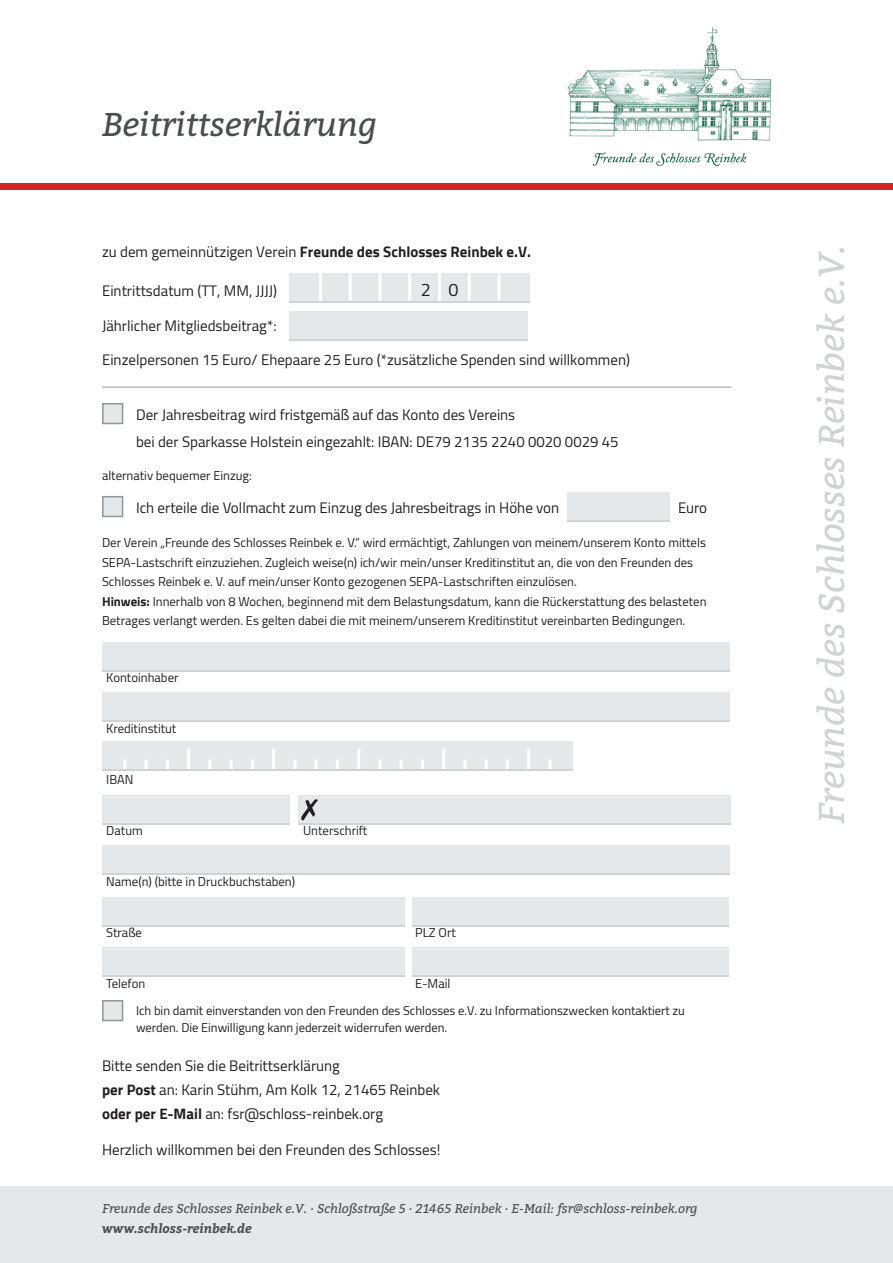
<style>
.page{position:relative;width:893px;height:1263px;background:#fff}
.page>*{position:absolute;margin:0;border:0;box-sizing:border-box;transform-origin:0 0}
.t1{font:italic 36px "Bitter";color:#d1d2d4}
.t2{font:italic 33px "Bitter";color:#4b4c4d}
.t3{font:18px "Cairo";color:#231f20}
.t4{font:15px/24px "Cairo";color:#231f20}
.t5{font:700 15px "Cairo";color:#231f20}
.t6{font:12.75px/19.5px "Cairo";color:#231f20}
.t7{font:italic 12.75px "Bitter";color:#4b4c4d}
.t8{font:italic 700 12.75px "Bitter";color:#4b4c4d}
.t9{font:12.6px/16.5px "Cairo";letter-spacing:-.005em;color:#231f20}
.s1{font-weight:400}
.s2{font-weight:700}
</style>
<div class="page">
<div style="left:0;top:1186px;width:893px;height:77px;background:#e6e7e9"></div>
<hr style="left:102px;top:387px;width:629px;height:1px;background:#939598">
<div style="left:102px;top:403px;width:21px;height:21px;background:#e6e7e9;border:2px solid #939598"></div>
<div style="left:102px;top:496px;width:21px;height:21px;background:#e6e7e9;border:2px solid #939598"></div>
<div style="left:102px;top:1000px;width:21px;height:21px;background:#e6e7e9;border:2px solid #939598"></div>
<img style="left:567px;top:27px;width:205px;height:139px">
<div style="left:0;top:183px;width:893px;height:6px;background:#d1232a"></div>
<div style="left:289px;top:311px;width:238px;height:30px;background:#e6e7e9"></div>
<hr style="left:289px;top:339px;width:238px;height:2px;background:#d1d2d4">
<div style="left:102px;top:642px;width:627px;height:30px;background:#e6e7e9"></div>
<hr style="left:102px;top:670px;width:627px;height:2px;background:#d1d2d4">
<div style="left:102px;top:845px;width:627px;height:30px;background:#e6e7e9"></div>
<hr style="left:102px;top:873px;width:627px;height:2px;background:#d1d2d4">
<div style="left:102px;top:947px;width:303px;height:30px;background:#e6e7e9"></div>
<hr style="left:102px;top:975px;width:303px;height:2px;background:#d1d2d4">
<div style="left:412px;top:947px;width:317px;height:30px;background:#e6e7e9"></div>
<hr style="left:412px;top:975px;width:317px;height:2px;background:#d1d2d4">
<div style="left:412px;top:897px;width:317px;height:30px;background:#e6e7e9"></div>
<hr style="left:412px;top:925px;width:317px;height:2px;background:#d1d2d4">
<div style="left:102px;top:897px;width:303px;height:30px;background:#e6e7e9"></div>
<hr style="left:102px;top:925px;width:303px;height:2px;background:#d1d2d4">
<div style="left:102px;top:692px;width:627px;height:30px;background:#e6e7e9"></div>
<hr style="left:102px;top:720px;width:627px;height:2px;background:#d1d2d4">
<div style="left:102px;top:795px;width:188px;height:30px;background:#e6e7e9"></div>
<hr style="left:102px;top:823px;width:188px;height:2px;background:#d1d2d4">
<div style="left:298px;top:795px;width:432px;height:30px;background:#e6e7e9"></div>
<hr style="left:298px;top:823px;width:432px;height:2px;background:#d1d2d4">
<div style="left:568px;top:492px;width:102px;height:30px;background:#e6e7e9"></div>
<hr style="left:568px;top:520px;width:102px;height:2px;background:#d1d2d4">
<div style="left:289px;top:273px;width:240px;height:30px;background:#e6e7e9"></div>
<hr style="left:319px;top:273px;width:3px;height:30px;background:#fff">
<hr style="left:438px;top:273px;width:3px;height:30px;background:#fff">
<hr style="left:378px;top:273px;width:3px;height:30px;background:#fff">
<hr style="left:497px;top:273px;width:3px;height:30px;background:#fff">
<hr style="left:349px;top:273px;width:3px;height:30px;background:#fff">
<hr style="left:468px;top:273px;width:3px;height:30px;background:#fff">
<hr style="left:408px;top:273px;width:3px;height:30px;background:#fff">
<div style="left:102px;top:741px;width:471px;height:30px;background:#e6e7e9"></div>
<svg style="left:123px;top:760px;width:3px;height:9px"></svg>
<svg style="left:166px;top:760px;width:3px;height:9px"></svg>
<svg style="left:145px;top:760px;width:3px;height:9px"></svg>
<hr style="left:187px;top:749px;width:3px;height:22px;background:#fff">
<svg style="left:208px;top:760px;width:3px;height:9px"></svg>
<svg style="left:251px;top:760px;width:3px;height:9px"></svg>
<svg style="left:230px;top:760px;width:3px;height:9px"></svg>
<hr style="left:272px;top:749px;width:3px;height:22px;background:#fff">
<svg style="left:293px;top:760px;width:3px;height:9px"></svg>
<svg style="left:336px;top:760px;width:3px;height:9px"></svg>
<svg style="left:315px;top:760px;width:3px;height:9px"></svg>
<hr style="left:357px;top:749px;width:3px;height:22px;background:#fff">
<svg style="left:378px;top:760px;width:3px;height:9px"></svg>
<svg style="left:421px;top:760px;width:3px;height:9px"></svg>
<svg style="left:400px;top:760px;width:3px;height:9px"></svg>
<hr style="left:442px;top:749px;width:3px;height:22px;background:#fff">
<svg style="left:463px;top:760px;width:3px;height:9px"></svg>
<svg style="left:506px;top:760px;width:3px;height:9px"></svg>
<svg style="left:485px;top:760px;width:3px;height:9px"></svg>
<hr style="left:527px;top:749px;width:3px;height:22px;background:#fff">
<svg style="left:549px;top:760px;width:3px;height:9px"></svg>
<svg style="left:301px;top:799px;width:17px;height:21px"></svg>
<hr style="left:102px;top:769px;width:471px;height:2px;background:#d1d2d4">
<hr style="left:289px;top:301px;width:240px;height:2px;background:#d1d2d4">
<h2 class="t2" style="left:102px;top:101px;width:276px">Beitrittserklärung</h2>
<p class="t5" style="left:102px;top:243px;width:430px"><span class="s1">zu dem gemeinnützigen Verein</span> Freunde des Schlosses Reinbek e.V.</p>
<p class="t4" style="left:102px;top:279px;width:176px">Eintrittsdatum (TT, MM, JJJJ)</p>
<h3 class="t3" style="left:421px;top:275px;width:39px">2 0</h3>
<p class="t4" style="left:102px;top:314px;width:176px">Jährlicher Mitgliedsbeitrag*:</p>
<p class="t4" style="left:102px;top:348px;width:529px">Einzelpersonen 15 Euro/ Ehepaare 25 Euro (*zusätzliche Spenden sind willkommen)</p>
<p class="t4" style="left:136px;top:401px;width:484px;line-height:27px">Der Jahresbeitrag wird fristgemäß auf das Konto des Vereins<br>bei der Sparkasse Holstein eingezahlt: IBAN: DE79 2135 2240 0020 0029 45</p>
<p class="t6" style="left:102px;top:465px;width:151px">alternativ bequemer Einzug:</p>
<p class="t4" style="left:136px;top:495px;width:425px">Ich erteile die Vollmacht zum Einzug des Jahresbeitrags in Höhe von</p>
<p class="t4" style="left:678px;top:495px;width:31px">Euro</p>
<p class="t6" style="left:102px;top:533px;width:606px">Der Verein „Freunde des Schlosses Reinbek e. V.“ wird ermächtigt, Zahlungen von meinem/unserem Konto mittels SEPA-Lastschrift einzuziehen. Zugleich weise(n) ich/wir mein/unser Kreditinstitut an, die von den Freunden des Schlosses Reinbek e. V. auf mein/unser Konto gezogenen SEPA-Lastschriften einzulösen.<br><span class="s2">Hinweis:</span> Innerhalb von 8 Wochen, beginnend mit dem Belastungsdatum, kann die Rückerstattung des belasteten Betrages verlangt werden. Es gelten dabei die mit meinem/unserem Kreditinstitut vereinbarten Bedingungen.</p>
<p class="t6" style="left:106px;top:668px;width:74px">Kontoinhaber</p>
<p class="t6" style="left:106px;top:719px;width:72px">Kreditinstitut</p>
<p class="t6" style="left:106px;top:770px;width:29px">IBAN</p>
<p class="t6" style="left:106px;top:821px;width:38px">Datum</p>
<p class="t6" style="left:303px;top:821px;width:66px">Unterschrift</p>
<p class="t6" style="left:106px;top:872px;width:190px">Name(n) (bitte in Druckbuchstaben)</p>
<p class="t6" style="left:106px;top:923px;width:37px">Straße</p>
<p class="t6" style="left:415px;top:923px;width:42px">PLZ Ort</p>
<p class="t6" style="left:106px;top:974px;width:40px">Telefon</p>
<p class="t6" style="left:415px;top:974px;width:37px">E-Mail</p>
<p class="t9" style="left:136px;top:1002px;width:550px">Ich bin damit einverstanden von den Freunden des Schlosses e.V. zu Informationszwecken kontaktiert zu werden. Die Einwilligung kann jederzeit widerrufen werden.</p>
<p class="t4" style="left:102px;top:1053px;width:340px">Bitte senden Sie die Beitrittserklärung<br><span class="s2">per Post</span> an: Karin Stühm, Am Kolk 12, 21465 Reinbek <span class="s2">oder per E-Mail</span> an: fsr@schloss-reinbek.org</p>
<p class="t4" style="left:102px;top:1137px;width:340px">Herzlich willkommen bei den Freunden des Schlosses!</p>
<p class="t7" style="left:102px;top:1200px;width:597px">Freunde des Schlosses Reinbek e.V. · Schloßstraße 5 · 21465 Reinbek · E-Mail: fsr@schloss-reinbek.org</p>
<p class="t8" style="left:102px;top:1218px;width:151px">www.schloss-reinbek.de</p>
<h1 class="t1" style="left:806px;top:824px;width:581px;rotate:-90deg">Freunde des Schlosses Reinbek e.V.</h1>
</div>
